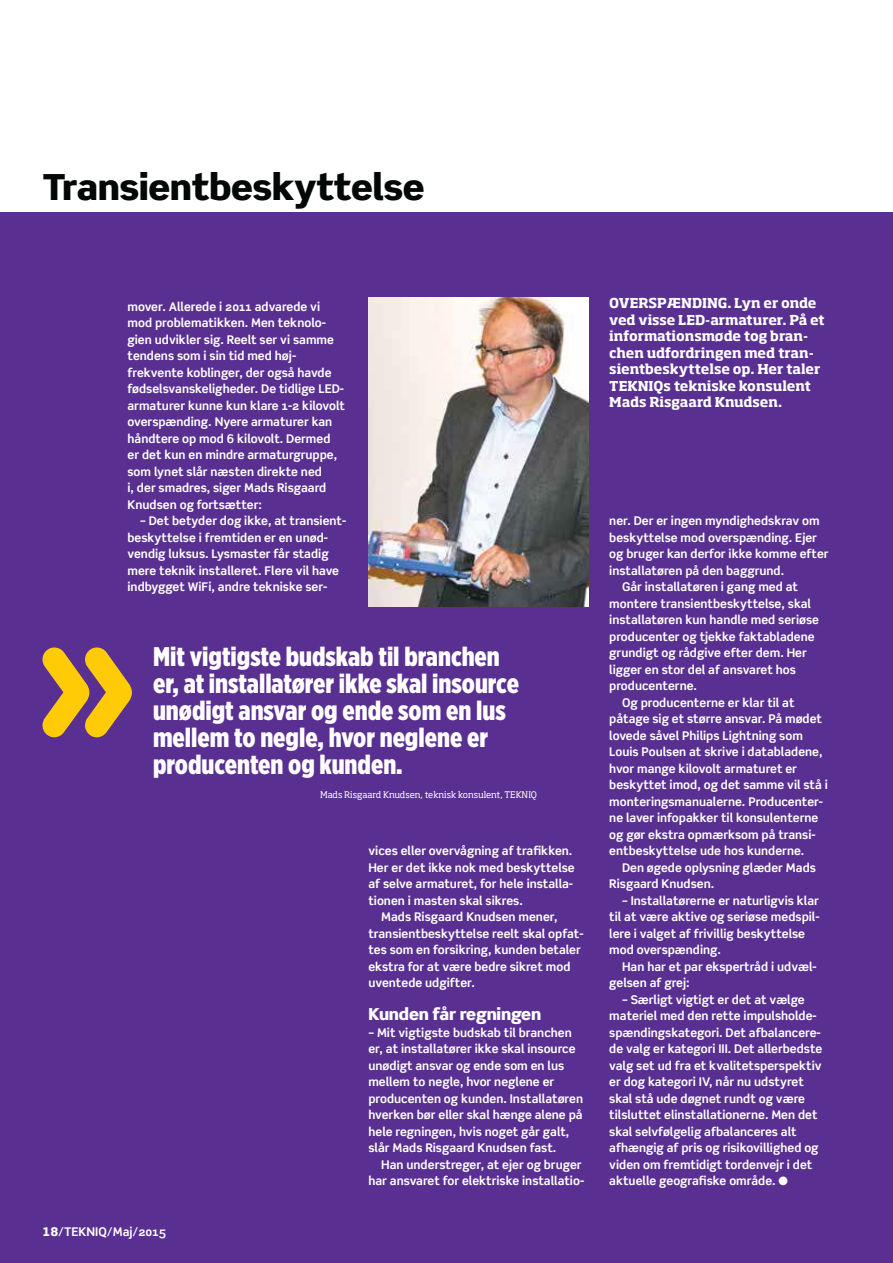
<style>
.page{position:relative;width:893px;height:1263px;background:#fff}
.page>*{position:absolute;margin:0;border:0;box-sizing:border-box;transform-origin:0 0}
.t1{font:900 36px "Scene Pro";letter-spacing:-.01em;color:#030806}
.t2{font:900 27px/27px "Gotham X Narrow";color:#fff}
.t3{font:900 16.5px "Scene";letter-spacing:-.01em;color:#fff}
.t4{font:700 13.5px/16.5px "Soho Std";color:#fff}
.t5{font:700 12px/16.5px "Scene";color:#fff}
.t6{font:9px "Soho Std";color:#fff}
.s1{font-family:"Scene Pro";font-weight:900}
</style>
<div class="page">
<div style="left:0;top:212px;width:893px;height:1051px;background:#593092"></div>
<svg style="left:42px;top:647px;width:90px;height:90px"></svg>
<img style="left:368px;top:298px;width:220px;height:308px">
<h1 class="t1" style="left:43px;top:167px;width:384px">Transientbeskyttelse</h1>
<p class="t5" style="left:128px;top:299px;width:219px">mover. Allerede i 2011 advarede vi mod problematikken. Men teknolo&shy;gien udvikler sig. Reelt ser vi samme tendens som i sin tid med høj&shy;frekvente koblinger, der også havde fødselsvanskeligheder. De tidlige LED&shy;armaturer kunne kun klare 1-2 kilovolt overspænding. Nyere armaturer kan håndtere op mod 6 kilovolt. Dermed er det kun en mindre armaturgruppe, som lynet slår næsten direkte ned<br>i, der smadres, siger Mads Risgaard Knudsen og fortsætter:</p>
<p class="t5" style="left:128px;top:514px;width:220px;text-indent:13px">– Det betyder dog ikke, at transient&shy;beskyttelse i fremtiden er en unød&shy;vendig luksus. Lysmaster får stadig mere teknik installeret. Flere vil have indbygget WiFi, andre tekniske ser-</p>
<h2 class="t2" style="left:153px;top:645px;width:367px">Mit vigtigste budskab til branchen er, at installatører ikke skal insource unødigt ansvar og ende som en lus mellem to negle, hvor neglene er producenten og kunden.</h2>
<p class="t6" style="left:320px;top:791px;width:218px">Mads Risgaard Knudsen, teknisk konsulent, TEKNIQ</p>
<p class="t5" style="left:43px;top:1224px;width:125px"><span class="s1">18</span>/TEKNIQ/Maj/2015</p>
<p class="t5" style="left:368px;top:844px;width:208px">vices eller overvågning af trafikken.<br>Her er det ikke nok med beskyttelse af selve armaturet, for hele installa&shy;tionen i masten skal sikres.</p>
<p class="t5" style="left:368px;top:910px;width:217px;text-indent:13px">Mads Risgaard Knudsen mener, transientbeskyttelse reelt skal opfat&shy;tes som en forsikring, kunden betaler ekstra for at være bedre sikret mod uventede udgifter.</p>
<h3 class="t3" style="left:368px;top:1007px;width:174px">Kunden får regningen</h3>
<p class="t5" style="left:368px;top:1025px;width:216px">– Mit vigtigste budskab til branchen er, at installatører ikke skal insource unødigt ansvar og ende som en lus mellem to negle, hvor neglene er producenten og kunden. Installatøren hverken bør eller skal hænge alene på hele regningen, hvis noget går galt, slår Mads Risgaard Knudsen fast.</p>
<p class="t5" style="left:368px;top:1157px;width:217px;text-align:right">Han understreger, at ejer og bruger har ansvaret for elektriske installatio-</p>
<p class="t4" style="left:609px;top:296px;width:217px">OVERSPÆNDING. Lyn er onde ved visse LED-armaturer. På et informationsmøde tog bran&shy;chen udfordringen med tran&shy;sientbeskyttelse op. Her taler<br>TEKNIQs tekniske konsulent<br>Mads Risgaard Knudsen.</p>
<p class="t5" style="left:609px;top:514px;width:212px">ner. Der er ingen myndighedskrav om</p>
<p class="t5" style="left:609px;top:530px;width:209px">beskyttelse mod overspænding. Ejer</p>
<p class="t5" style="left:609px;top:547px;width:221px">og bruger kan derfor ikke komme efter</p>
<p class="t5" style="left:609px;top:563px;width:176px">installatøren på den baggrund.</p>
<p class="t5" style="left:622px;top:580px;width:178px">Går installatøren i gang med at</p>
<p class="t5" style="left:609px;top:596px;width:203px">montere transientbeskyttelse, skal</p>
<p class="t5" style="left:609px;top:613px;width:211px">installatøren kun handle med seriøse</p>
<p class="t5" style="left:609px;top:629px;width:207px">producenter og tjekke faktabladene</p>
<p class="t5" style="left:609px;top:646px;width:199px">grundigt og rådgive efter dem. Her</p>
<p class="t5" style="left:609px;top:662px;width:188px">ligger en stor del af ansvaret hos</p>
<p class="t5" style="left:609px;top:679px;width:89px">producenterne.</p>
<p class="t5" style="left:622px;top:695px;width:174px">Og producenterne er klar til at</p>
<p class="t5" style="left:609px;top:712px;width:214px">påtage sig et større ansvar. På mødet</p>
<p class="t5" style="left:609px;top:728px;width:195px">lovede såvel Philips Lightning som</p>
<p class="t5" style="left:609px;top:745px;width:215px">Louis Poulsen at skrive i databladene,</p>
<p class="t5" style="left:609px;top:761px;width:189px">hvor mange kilovolt armaturet er</p>
<p class="t5" style="left:609px;top:778px;width:220px">beskyttet imod, og det samme vil stå i</p>
<p class="t5" style="left:609px;top:794px;width:215px">monteringsmanualerne. Producenter-</p>
<p class="t5" style="left:609px;top:811px;width:211px">ne laver infopakker til konsulenterne</p>
<p class="t5" style="left:609px;top:827px;width:208px">og gør ekstra opmærksom på transi-</p>
<p class="t5" style="left:609px;top:844px;width:197px">entbeskyttelse ude hos kunderne.</p>
<p class="t5" style="left:622px;top:860px;width:195px">Den øgede oplysning glæder Mads</p>
<p class="t5" style="left:609px;top:877px;width:107px">Risgaard Knudsen.</p>
<p class="t5" style="left:609px;top:893px;width:212px;text-indent:13px">– Installatørerne er naturligvis klar til at være aktive og seriøse medspil&shy;lere i valget af frivillig beskyttelse mod overspænding.</p>
<p class="t5" style="left:609px;top:959px;width:209px;text-indent:13px">Han har et par ekspertråd i udvæl&shy;gelsen af grej:</p>
<p class="t5" style="left:609px;top:992px;width:215px;text-indent:13px">– Særligt vigtigt er det at vælge materiel med den rette impulsholde&shy;spændingskategori. Det afbalancere&shy;de valg er kategori III. Det allerbedste valg set ud fra et kvalitetsperspektiv er dog kategori IV, når nu udstyret skal stå ude døgnet rundt og være tilsluttet elinstallationerne. Men det skal selvfølgelig afbalanceres alt afhængig af pris og risikovillighed og viden om fremtidigt tordenvejr i det aktuelle geografiske område.</p>
</div>
